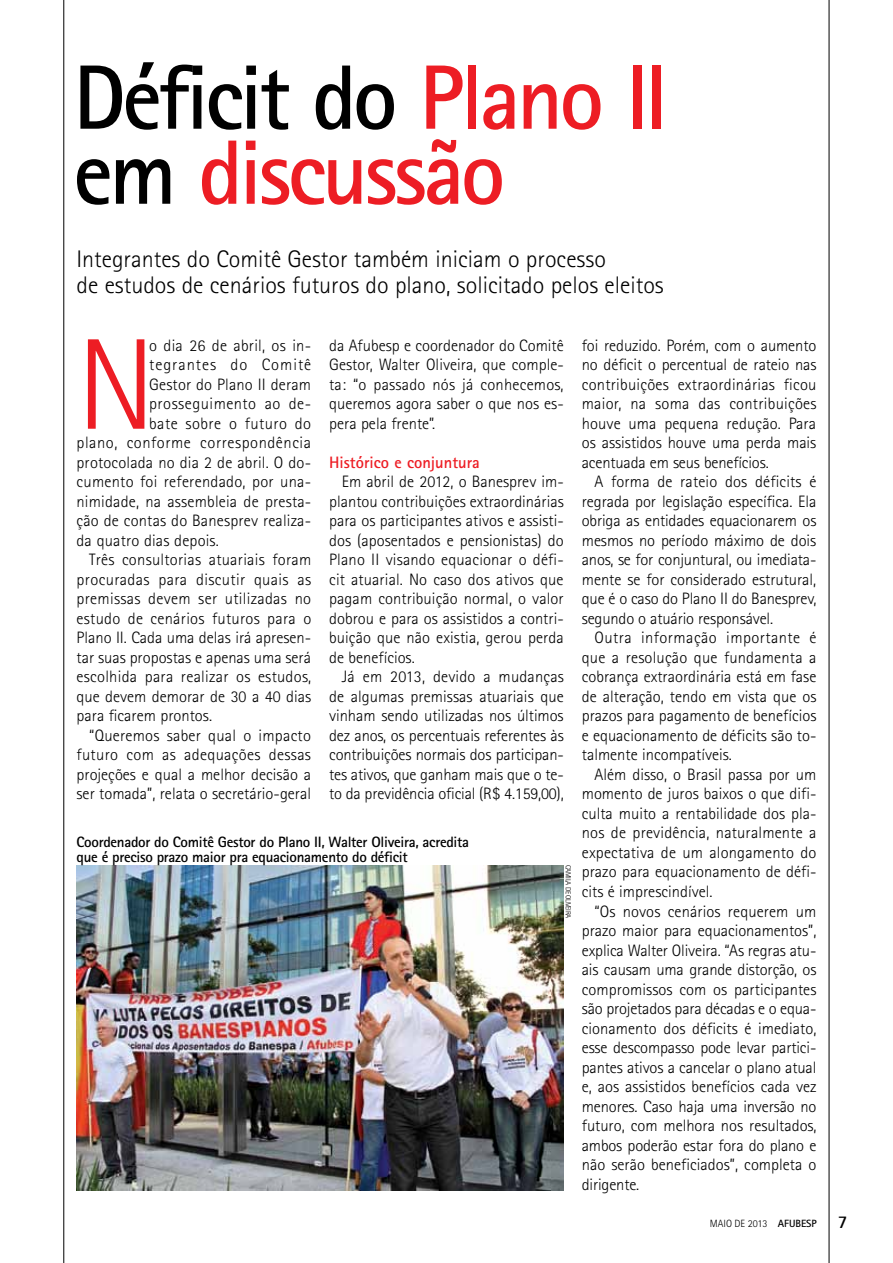
<style>
.page{position:relative;width:893px;height:1263px;background:#fff}
.page>*{position:absolute;margin:0;border:0;box-sizing:border-box;transform-origin:0 0}
.t1{font:300 129.6px "Rotis Sans Serif";color:#ed1d24}
.t2{font:700 91.5px/75px "Rotis Sans Serif";letter-spacing:-.04em;color:#ed1d24}
.t3{font:300 24px/25.5px "Rotis Sans Serif";color:#000}
.t4{font:300 16.5px/19.5px "Rotis Sans Serif";color:#000;text-align:justify}
.t5{font:300 16.5px "Rotis Sans Serif";letter-spacing:.02em;color:#000}
.t6{font:300 16.5px "Rotis Sans Serif";letter-spacing:.035em;color:#000}
.t7{font:700 16.5px "Rotis Sans Serif";color:#ed1d24}
.t8{font:300 16.5px "Rotis Sans Serif";letter-spacing:.03em;color:#000}
.t9{font:300 16.5px "Rotis Sans Serif";letter-spacing:.025em;color:#000}
.t10{font:300 16.5px "Rotis Sans Serif";letter-spacing:.06em;color:#000}
.t11{font:700 15px/15px "Rotis Sans Serif";letter-spacing:-.02em;color:#000}
.t12{font:300 10.5px "Rotis Sans Serif";color:#000}
.t13{font:300 7.5px "Rotis Sans Serif";letter-spacing:-.05em;color:#000}
.s1{color:#000}
.s2{font-weight:700}
.s3{font-weight:700;font-size:18px}
</style>
<div class="page">
<hr style="left:829px;top:0;width:1px;height:1263px;background:#000">
<hr style="left:64px;top:0;width:1px;height:1263px;background:#000">
<img style="left:77px;top:866px;width:487px;height:325px">
<h2 class="t2" style="left:73px;top:59px;width:568px"><span class="s1">Déficit do</span> Plano II <span class="s1">em</span> discussão</h2>
<h3 class="t3" style="left:77px;top:246px;width:589px">I ntegrantes do Comitê Gestor também iniciam o processo<br>de estudos de cenários futuros do plano, solicitado pelos eleitos</h3>
<h1 class="t1" style="left:77px;top:311px;width:81px">N</h1>
<p class="t4" style="left:149px;top:335px;width:163px">o dia 26 de abril, os in-</p>
<p class="t10" style="left:149px;top:355px;width:163px">tegrantes do Comitê</p>
<p class="t4" style="left:149px;top:374px;width:163px">Gestor do Plano II deram</p>
<p class="t8" style="left:149px;top:394px;width:163px">prosseguimento ao de-</p>
<p class="t9" style="left:149px;top:414px;width:163px">bate sobre o futuro do</p>
<p class="t6" style="left:77px;top:433px;width:236px">plano, conforme correspondência</p>
<p class="t4" style="left:77px;top:452px;width:236px">protocolada no dia 2 de abril. O do-</p>
<p class="t4" style="left:77px;top:472px;width:236px">cumento foi referendado, por una-</p>
<p class="t4" style="left:77px;top:491px;width:236px">nimidade, na assembleia de presta-</p>
<p class="t4" style="left:77px;top:511px;width:236px">ção de contas do Banesprev realiza-</p>
<p class="t4" style="left:77px;top:530px;width:144px">da quatro dias depois.</p>
<p class="t4" style="left:89px;top:550px;width:224px">Três consultorias atuariais foram</p>
<p class="t5" style="left:77px;top:570px;width:236px">procuradas para discutir quais as</p>
<p class="t4" style="left:77px;top:589px;width:236px">premissas devem ser utilizadas no</p>
<p class="t4" style="left:77px;top:608px;width:236px">estudo de cenários futuros para o</p>
<p class="t4" style="left:77px;top:628px;width:236px">Plano II. Cada uma delas irá apresen-</p>
<p class="t4" style="left:77px;top:647px;width:236px">tar suas propostas e apenas uma será</p>
<p class="t4" style="left:77px;top:667px;width:236px">escolhida para realizar os estudos,</p>
<p class="t4" style="left:77px;top:686px;width:236px">que devem demorar de 30 a 40 dias</p>
<p class="t4" style="left:77px;top:706px;width:137px">para ficarem prontos.</p>
<p class="t4" style="left:89px;top:725px;width:223px">“Queremos saber qual o impacto</p>
<p class="t5" style="left:77px;top:745px;width:236px">futuro com as adequações dessas</p>
<p class="t4" style="left:77px;top:764px;width:236px">projeções e qual a melhor decisão a</p>
<p class="t4" style="left:77px;top:784px;width:236px">ser tomada”, relata o secretário-geral</p>
<p class="t4" style="left:329px;top:335px;width:236px">da Afubesp e coordenador do Comitê Gestor, Walter Oliveira, que comple&shy;ta: “o passado nós já conhecemos, queremos agora saber o que nos es&shy;pera pela frente”.</p>
<p class="t7" style="left:329px;top:452px;width:152px">Histórico e conjuntura</p>
<p class="t4" style="left:329px;top:472px;width:236px;text-indent:13px">Em abril de 2012, o Banesprev im&shy;plantou contribuições extraordinárias para os participantes ativos e assisti&shy;dos (aposentados e pensionistas) do Plano II visando equacionar o défi&shy;cit atuarial. No caso dos ativos que pagam contribuição normal, o valor dobrou e para os assistidos a contri&shy;buição que não existia, gerou perda de benefícios.</p>
<p class="t4" style="left:329px;top:667px;width:236px;text-indent:13px">Já em 2013, devido a mudanças de algumas premissas atuariais que vinham sendo utilizadas nos últimos dez anos, os percentuais referentes às contribuições normais dos participan&shy;tes ativos, que ganham mais que o te&shy;to da previdência oficial (R$ 4.159,00),</p>
<p class="t11" style="left:77px;top:834px;width:394px">Coordenador do Comitê Gestor do Plano II, Walter Oliveira, acredita que é preciso prazo maior pra equacionamento do déficit</p>
<p class="t13" style="left:573px;top:865px;width:55px;rotate:90deg">camila de oliveira</p>
<p class="t4" style="left:582px;top:335px;width:236px">foi reduzido. Porém, com o aumento no déficit o percentual de rateio nas contribuições extraordinárias ficou maior, na soma das contribuições houve uma pequena redução. Para os assistidos houve uma perda mais acentuada em seus benefícios.</p>
<p class="t4" style="left:582px;top:472px;width:236px;text-indent:13px">A forma de rateio dos déficits é regrada por legislação específica. Ela obriga as entidades equacionarem os mesmos no período máximo de dois anos, se for conjuntural, ou imediata&shy;mente se for considerado estrutural, que é o caso do Plano II do Banesprev, segundo o atuário responsável.</p>
<p class="t4" style="left:582px;top:628px;width:236px;text-indent:13px">Outra informação importante é que a resolução que fundamenta a cobrança extraordinária está em fase de alteração, tendo em vista que os prazos para pagamento de benefícios e equacionamento de déficits são to&shy;talmente incompatíveis.</p>
<p class="t4" style="left:582px;top:765px;width:236px;text-indent:13px">Além disso, o Brasil passa por um momento de juros baixos o que difi&shy;culta muito a rentabilidade dos pla&shy;nos de previdência, naturalmente a expectativa de um alongamento do prazo para equacionamento de défi&shy;cits é imprescindível.</p>
<p class="t4" style="left:582px;top:901px;width:236px;text-indent:13px">“Os novos cenários requerem um prazo maior para equacionamentos”, explica Walter Oliveira. “As regras atu&shy;ais causam uma grande distorção, os compromissos com os participantes são projetados para décadas e o equa&shy;cionamento dos déficits é imediato, esse descompasso pode levar partici&shy;pantes ativos a cancelar o plano atual e, aos assistidos benefícios cada vez menores. Caso haja uma inversão no futuro, com melhora nos resultados, ambos poderão estar fora do plano e não serão beneficiados”, completa o dirigente.</p>
<p class="t12" style="left:710px;top:1217px;width:139px">maio de 2013 <span class="s2">Afubesp</span> <span class="s3">7</span></p>
</div>
